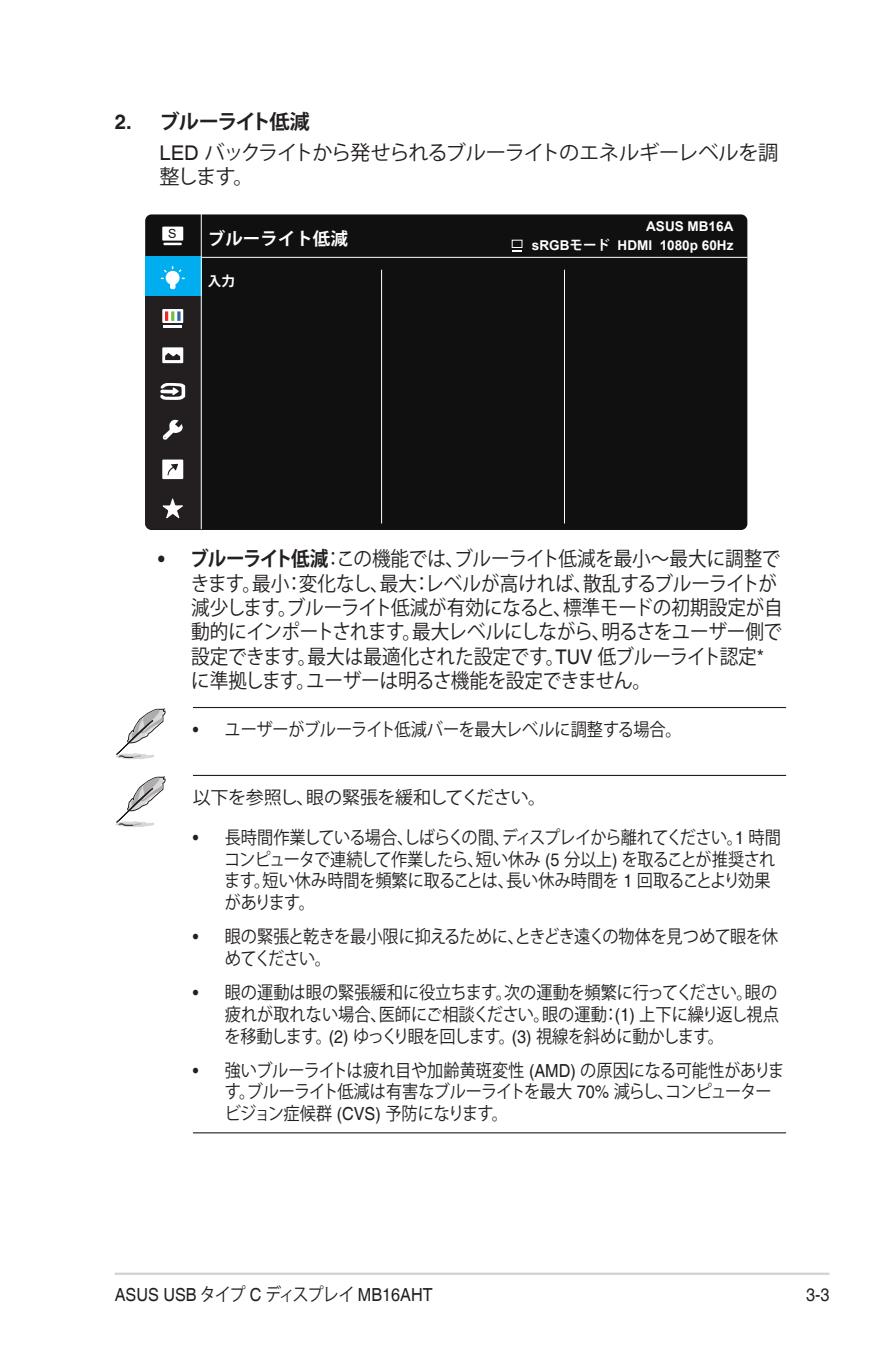
<style>
.page{position:relative;width:893px;height:1346px;background:#fff}
.page>*{position:absolute;margin:0;border:0;box-sizing:border-box;transform-origin:0 0}
.Body_Text_Indent{font:20.25px/24.3px "Koz Go Pr 6 N";letter-spacing:-.02em;color:#231f20;scale:.92 1}
.Body_Text_Indent-2{font:20.25px/24.3px "Koz Go Pr 6 N";letter-spacing:-.06em;color:#231f20}
.OSD_Item{font:700 20.25px "Koz Go Pr 6 N";letter-spacing:-.08em;color:#231f20}
.Body_Text_Indent-3{font:18px/21.6px "Koz Go Pr 6 N";letter-spacing:-.02em;color:#231f20;scale:.9 1}
.Body_Text_Indent-4{font:18px/21.6px "Koz Go Pr 6 N";letter-spacing:-.04em;color:#231f20;scale:.9 1}
.t1{font:18px "Helvetica";color:#231f20;scale:.9 1}
.Body_Text_Indent-5{font:18px "Koz Go Pr 6 N";letter-spacing:-.02em;color:#231f20}
.t2{font:700 17.55px "Koz Go Pro";color:#fff}
.t3{font:700 13.5px "Arial";color:#fff}
.t4{font:700 13.5px "Koz Go Pro";color:#fff}
.t5{font:12.6px "Arial";color:#101010}
.s1{font-family:"Helvetica"}
.s2{font-family:"Koz Go Pro"}
.s3{font-family:"Helvetica";font-weight:700}
.s4{font-weight:700}
.s5{font-family:"Koz Go Pr 6 N"}
</style>
<div class="page">
<hr style="left:115px;top:1272px;width:714px;height:3px;background:#d1d2d4">
<div style="left:145px;top:214px;width:602px;height:316px;background:#101010;border-radius:6px"></div>
<hr style="left:145px;top:257px;width:602px;height:1px;background:#fff">
<hr style="left:381px;top:270px;width:1px;height:253px;background:#fff">
<hr style="left:564px;top:270px;width:1px;height:253px;background:#fff">
<div style="left:162px;top:227px;width:21px;height:14px;background:#fff"></div>
<svg style="left:163px;top:243px;width:19px;height:2px"></svg>
<hr style="left:201px;top:213px;width:1px;height:316px;background:#fff">
<svg style="left:145px;top:257px;width:57px;height:272px"></svg>
<div style="left:512px;top:240px;width:10px;height:8px;border:1px solid #fff"></div>
<hr style="left:193px;top:707px;width:593px;height:1px;background:#231f20">
<hr style="left:193px;top:775px;width:593px;height:1px;background:#231f20">
<hr style="left:193px;top:1132px;width:593px;height:1px;background:#231f20">
<svg style="left:115px;top:708px;width:51px;height:52px"></svg>
<svg style="left:115px;top:776px;width:51px;height:51px"></svg>
<p class="OSD_Item" style="left:115px;top:110px;width:197px"><span class="s1">2.</span> ブルーライト低減</p>
<p class="Body_Text_Indent-2" style="left:159px;top:141px;width:621px"><span class="s1">LED</span> バックライトから発せられるブルーライトのエネルギーレベルを調整します。</p>
<p class="t5" style="left:168px;top:225px;width:10px">S</p>
<p class="t2" style="left:208px;top:227px;width:141px">ブルーライト低減</p>
<p class="t4" style="left:208px;top:272px;width:29px">入力</p>
<p class="t3" style="left:646px;top:217px;width:89px">ASUS MB16A</p>
<p class="t3" style="left:532px;top:236px;width:203px">sRGB<span class="s2">モード</span> HDMI 1080p 60Hz</p>
<p class="Body_Text_Indent" style="left:191px;top:547px;width:645px;text-indent:-33px"><span class="s3">•</span> <span class="s4">ブルーライト低減</span>：この機能では、ブルーライト低減を最小～最大に調整できます。最小：変化なし、最大：レベルが高ければ、散乱するブルーライトが減少します。ブルーライト低減が有効になると、標準モードの初期設定が自動的にインポートされます。最大レベルにしながら、明るさをユーザー側で設定できます。最大は最適化された設定です。<span class="s1">TUV</span> 低ブルーライト認定<span class="s1">*</span>に準拠します。ユーザーは明るさ機能を設定できません。</p>
<p class="Body_Text_Indent-3" style="left:193px;top:719px;width:545px"><span class="s1">•</span> ユーザーがブルーライト低減バーを最大レベルに調整する場合。</p>
<p class="Body_Text_Indent-5" style="left:193px;top:787px;width:355px">以下を参照し、眼の緊張を緩和してください。</p>
<p class="Body_Text_Indent-4" style="left:224px;top:827px;width:620px;text-indent:-31px"><span class="s1">•</span> 長時間作業している場合、しばらくの間、ディスプレイから離れてください。<span class="s1">1</span> 時間コンピュータで連続して作業したら、短い休み <span class="s1">(5</span> 分以上<span class="s1">)</span> を取ることが推奨されます。短い休み時間を頻繁に取ることは、長い休み時間を <span class="s1">1</span> 回取ることより効果があります。</p>
<p class="Body_Text_Indent-3" style="left:225px;top:926px;width:616px;text-indent:-32px"><span class="s1">•</span> 眼の緊張と乾きを最小限に抑えるために、ときどき遠くの物体を見つめて眼を休めてください。</p>
<p class="Body_Text_Indent-3" style="left:224px;top:982px;width:617px;text-align:justify;text-indent:-32px"><span class="s1">•</span> 眼の運動は眼の緊張緩和に役立ちます。次の運動を頻繁に行ってください。眼の疲れが取れない場合、医師にご相談ください。眼の運動：<span class="s1">(1)</span> 上下に繰り返し視点を移動します。<span class="s1">(2)</span> ゆっくり眼を回します。<span class="s1">(3)</span> 視線を斜めに動かします。</p>
<p class="Body_Text_Indent-3" style="left:225px;top:1060px;width:623px;text-indent:-32px"><span class="s1">•</span> 強いブルーライトは疲れ目や加齢黄斑変性 <span class="s1">(AMD)</span> の原因になる可能性があります。ブルーライト低減は有害なブルーライトを最大 <span class="s1">70%</span> 減らし、コンピュータービジョン症候群 <span class="s1">(CVS)</span> 予防になります。</p>
<p class="t1" style="left:115px;top:1284px;width:355px">ASUS USB <span class="s5">タイプ</span> C <span class="s5">ディスプレイ</span> MB16AHT</p>
<p class="t1" style="left:806px;top:1284px;width:28px">3-3</p>
</div>
